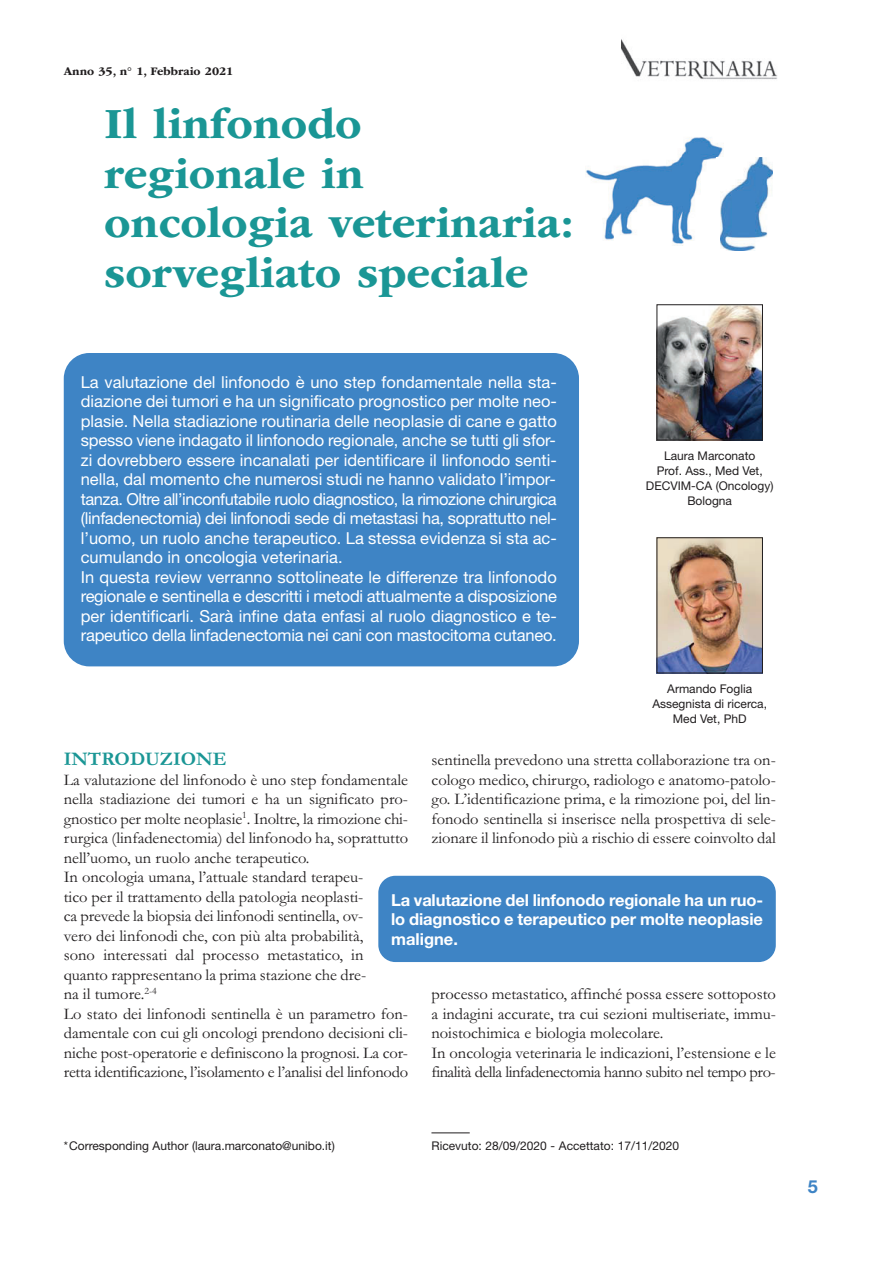
<style>
.page{position:relative;width:893px;height:1263px;background:#fff}
.page>*{position:absolute;margin:0;border:0;box-sizing:border-box;transform-origin:0 0}
.t1{font:700 45px/49.5px "ITC Garamond Std";color:#1a9695}
.t2{font:700 19.5px "Garamond";color:#1a9695}
.t3{font:700 18px "Helvetica Neue LT Std";color:#3e84c5}
.t4{font:16.5px/19.5px "Garamond";color:#201d1e}
.t5{font:16.5px/19.5px "Helvetica Neue LT Std";color:#fff}
.t6{font:700 16.5px/19.5px "Helvetica Neue LT Std";letter-spacing:-.005em;color:#fff;text-align:justify}
.t7{font:12px/15px "Helvetica Neue LT Std";color:#201d1e;text-align:center}
.t8{font:700 12px "ITC Garamond Std";color:#201d1e}
</style>
<div class="page">
<img style="left:621px;top:39px;width:156px;height:41px">
<div style="left:64px;top:353px;width:515px;height:313px;background:#3e84c5;border-radius:26px"></div>
<hr style="left:431px;top:1133px;width:39px;height:1px;background:#201d1e">
<img style="left:658px;top:306px;width:103px;height:132px">
<div style="left:656px;top:304px;width:107px;height:136px;border:1px solid #201d1e"></div>
<img style="left:658px;top:539px;width:103px;height:132px">
<div style="left:656px;top:537px;width:107px;height:136px;border:1px solid #201d1e"></div>
<img style="left:585px;top:137px;width:138px;height:109px">
<div style="left:716px;top:157px;width:60px;height:106px;background:#fff"></div>
<img style="left:720px;top:157px;width:52px;height:94px">
<div style="left:378px;top:876px;width:398px;height:86px;background:#3e84c5;border-radius:17px"></div>
<p class="t8" style="left:64px;top:66px;width:171px">Anno 35, n° 1, Febbraio 2021</p>
<h1 class="t1" style="left:104px;top:101px;width:471px">Il linfonodo<br>regionale in oncologia veterinaria: sorvegliato speciale</h1>
<p class="t5" style="left:81px;top:374px;width:478px">La valutazione del linfonodo è uno step fondamentale nella sta&shy;diazione dei tumori e ha un significato prognostico per molte neo&shy;plasie. Nella stadiazione routinaria delle neoplasie di cane e gatto spesso viene indagato il linfonodo regionale, anche se tutti gli sfor&shy;zi dovrebbero essere incanalati per identificare il linfonodo senti&shy;nella, dal momento che numerosi studi ne hanno validato l’impor&shy;tanza. Oltre all’inconfutabile ruolo diagnostico, la rimozione chirurgica (linfadenectomia) dei linfonodi sede di metastasi ha, soprattutto nel&shy;l’uomo, un ruolo anche terapeutico. La stessa evidenza si sta ac&shy;cumulando in oncologia veterinaria.<br>In questa review verranno sottolineate le differenze tra linfonodo regionale e sentinella e descritti i metodi attualmente a disposizione per identificarli. Sarà infine data enfasi al ruolo diagnostico e te&shy;rapeutico della linfadenectomia nei cani con mastocitoma cutaneo.</p>
<p class="t7" style="left:646px;top:449px;width:129px">Laura Marconato<br>Prof. Ass., Med Vet,<br>DECVIM-CA (Oncology)<br>Bologna</p>
<p class="t7" style="left:652px;top:682px;width:116px">Armando Foglia<br>Assegnista di ricerca,<br>Med Vet, PhD</p>
<p class="t2" style="left:64px;top:751px;width:164px">INTRODUZIONE</p>
<p class="t4" style="left:64px;top:772px;width:346px">La valutazione del linfonodo è uno step fondamentale nella stadiazione dei tumori e ha un significato pro&shy;gnostico per molte neoplasie<sup>1</sup>. Inoltre, la rimozione chi&shy;rurgica (linfadenectomia) del linfonodo ha, soprattutto nell’uomo, un ruolo anche terapeutico.<br>In oncologia umana, l’attuale standard terapeu-<br>tico per il trattamento della patologia neoplasti-<br>ca prevede la biopsia dei linfonodi sentinella, ov-<br>vero dei linfonodi che, con più alta probabilità,<br>sono interessati dal processo metastatico, in quanto rappresentano la prima stazione che dre-<br>na il tumore.<sup>2-4<br></sup>Lo stato dei linfonodi sentinella è un parametro fon&shy;damentale con cui gli oncologi prendono decisioni cli&shy;niche post-operatorie e definiscono la prognosi. La cor&shy;retta identificazione, l’isolamento e l’analisi del linfonodo</p>
<p class="t4" style="left:431px;top:752px;width:346px;text-align:justify">sentinella prevedono una stretta collaborazione tra on&shy;cologo medico, chirurgo, radiologo e anatomo-patolo&shy;go. L’identificazione prima, e la rimozione poi, del lin&shy;fonodo sentinella si inserisce nella prospettiva di sele&shy;zionare il linfonodo più a rischio di essere coinvolto dal</p>
<p class="t6" style="left:391px;top:891px;width:373px">La valutazione del linfonodo regionale ha un ruo&shy;lo diagnostico e terapeutico per molte neoplasie maligne.</p>
<p class="t4" style="left:431px;top:986px;width:346px">processo metastatico, affinché possa essere sottoposto a indagini accurate, tra cui sezioni multiseriate, immu&shy;noistochimica e biologia molecolare.<br>In oncologia veterinaria le indicazioni, l’estensione e le finalità della linfadenectomia hanno subito nel tempo pro-</p>
<p class="t7" style="left:64px;top:1139px;width:272px">*Corresponding Author (laura.marconato@unibo.it)</p>
<p class="t7" style="left:431px;top:1139px;width:249px">Ricevuto: 28/09/2020 - Accettato: 17/11/2020</p>
<p class="t3" style="left:808px;top:1180px;width:12px">5</p>
</div>
